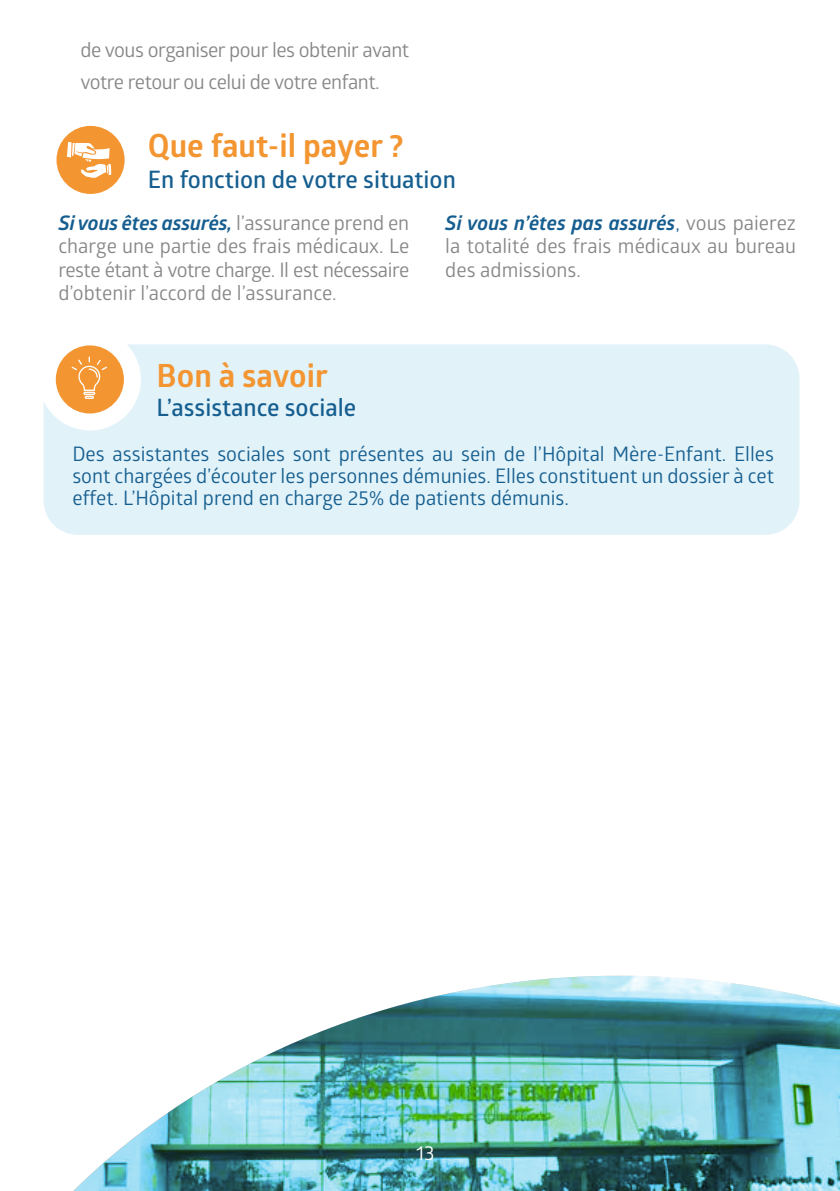
<style>
.page{position:relative;width:840px;height:1191px;background:#fff}
.page>*{position:absolute;margin:0;border:0;box-sizing:border-box;transform-origin:0 0}
.t1{font:700 32px "Glober";color:#f39531}
.t2{font:600 24px "Glober";color:#155e8f}
.t3{font:20px/23.6px "Glober";letter-spacing:-.025em;color:#878787;text-align:justify}
.t4{font:20px/22px "Glober";color:#155e8f;text-align:justify}
.t5{font:20px "Glober";color:#fff}
.s1{font-weight:700;font-style:italic;color:#165e90}
.s2{color:#165e90}
</style>
<div class="page">
<svg style="left:73px;top:975px;width:766px;height:216px"></svg>
<div style="left:44px;top:344px;width:755px;height:191px;background:#e1f2f9"></div>
<div style="left:56px;top:345px;width:68px;height:68px;background:#f39531;border-radius:50%"></div>
<svg style="left:71px;top:356px;width:36px;height:43px"></svg>
<div style="left:56px;top:126px;width:68px;height:68px;background:#f39531;border-radius:50%"></div>
<svg style="left:67px;top:142px;width:44px;height:36px"></svg>
<p class="t3" style="left:80px;top:33px;width:330px;line-height:32px">de vous organiser pour les obtenir avant votre retour ou celui de votre enfant.</p>
<h1 class="t1" style="left:148px;top:123px;width:257px">Que faut-il payer ?</h1>
<p class="t2" style="left:148px;top:163px;width:309px">En fonction de votre situation</p>
<p class="t3" style="left:58px;top:210px;width:352px"><span class="s1">Si vous êtes assurés,</span> l’assurance prend en charge une partie des frais médicaux. Le reste étant à votre charge. Il est nécessaire d’obtenir l’accord de l’assurance.</p>
<p class="t3" style="left:445px;top:210px;width:352px"><span class="s1">Si vous n’êtes pas assurés</span><span class="s2">,</span> vous paierez la totalité des frais médicaux au bureau des admissions.</p>
<h1 class="t1" style="left:156px;top:353px;width:173px">Bon à savoir</h1>
<p class="t2" style="left:156px;top:391px;width:201px">L’assistance sociale</p>
<p class="t4" style="left:72px;top:442px;width:702px">Des assistantes sociales sont présentes au sein de l’Hôpital Mère-Enfant. Elles sont chargées d’écouter les personnes démunies. Elles constituent un dossier à cet effet. L’Hôpital prend en charge 25% de patients démunis.</p>
<p class="t5" style="left:416px;top:1138px;width:20px">13</p>
</div>
